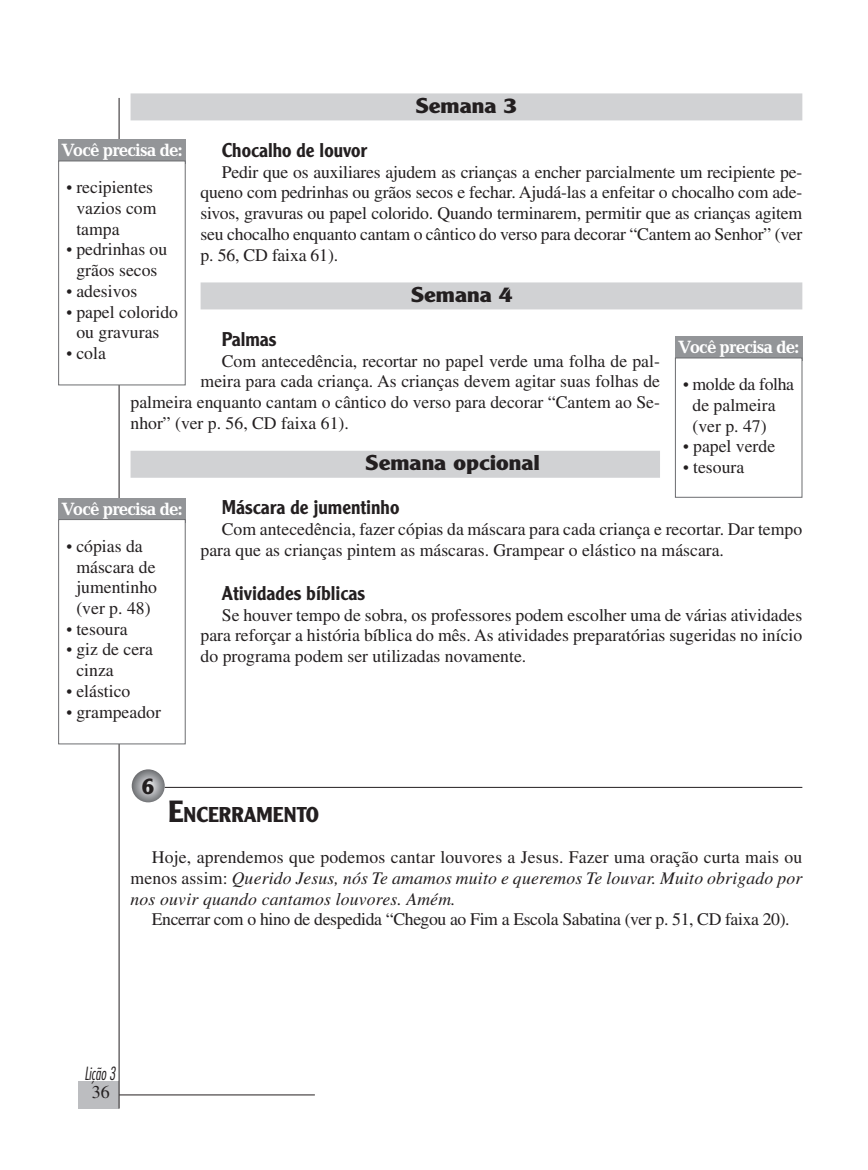
<style>
.page{position:relative;width:868px;height:1170px;background:#fff}
.page>*{position:absolute;margin:0;border:0;box-sizing:border-box;transform-origin:0 0}
.t1{font:700 22.5px "Clearface Gothic LT Std";color:#231f20}
.t2{font:700 21px "Clearface Gothic LT Std";color:#231f20;scale:1.2 1}
.t3{font:700 21px "Clearface Gothic LT Std";color:#231f20}
.t4{font:500 19.5px "Clearface Gothic LT Std";color:#231f20}
.t5{font:700 18px "Candida Std";letter-spacing:-.05em;color:#fff;scale:.95 1}
.t6{font:18px "Times LT Std";color:#231f20}
.t7{font:17.7px/20.7px "Times LT Std";color:#231f20}
.t8{font:italic 17.7px/20.7px "Times LT Std";letter-spacing:.01em;color:#231f20;text-align:justify}
.t9{font:17.7px "Times LT Std";letter-spacing:-.02em;color:#231f20}
.t10{font:italic 300 condensed 17.7px "Futura Std";color:#231f20;scale:.85 1}
.s1{font-size:16.5px}
.s2{font-size:30px}
.s3{font-style:normal}
</style>
<div class="page">
<div style="left:78px;top:1081px;width:41px;height:27px;background:#bcbdc0"></div>
<hr style="left:119px;top:1094px;width:196px;height:1px;background:#231f20">
<hr style="left:119px;top:98px;width:1px;height:1010px;background:#231f20">
<div style="left:131px;top:93px;width:671px;height:27px;background:#d1d2d4"></div>
<div style="left:201px;top:282px;width:601px;height:27px;background:#d1d2d4"></div>
<div style="left:131px;top:451px;width:529px;height:27px;background:#d1d2d4"></div>
<svg style="left:129px;top:767px;width:38px;height:38px"></svg>
<div style="left:127px;top:765px;width:42px;height:42px;border:4px solid #fff;border-radius:50%"></div>
<hr style="left:165px;top:787px;width:637px;height:1px;background:#231f20">
<div style="left:58px;top:139px;width:128px;height:25px;background:#939598"></div>
<div style="left:59px;top:161px;width:126px;height:224px;background:#fff"></div>
<div style="left:58px;top:161px;width:128px;height:224px;border:1px solid #6c6d70"></div>
<div style="left:675px;top:336px;width:127px;height:25px;background:#939598"></div>
<div style="left:675px;top:358px;width:127px;height:139px;background:#fff"></div>
<div style="left:675px;top:358px;width:127px;height:140px;border:1px solid #6c6d70"></div>
<div style="left:58px;top:498px;width:128px;height:24px;background:#939598"></div>
<div style="left:59px;top:520px;width:126px;height:224px;background:#fff"></div>
<div style="left:58px;top:519px;width:128px;height:225px;border:1px solid #6c6d70"></div>
<p class="t2" style="left:415px;top:93px;width:87px">Semana 3</p>
<p class="t4" style="left:222px;top:138px;width:147px">Chocalho de louvor</p>
<p class="t7" style="left:201px;top:161px;width:603px;text-align:justify;text-indent:21px">Pedir que os auxiliares ajudem as crianças a encher parcialmente um recipiente pe&shy;queno com pedrinhas ou grãos secos e fechar. Ajudá-las a enfeitar o chocalho com ade&shy;sivos, gravuras ou papel colorido. Quando terminarem, permitir que as crianças agitem seu chocalho enquanto cantam o cântico do verso para decorar “Cantem ao Senhor” (ver p. 56, CD faixa 61).</p>
<p class="t2" style="left:411px;top:282px;width:87px">Semana 4</p>
<p class="t4" style="left:222px;top:327px;width:56px">Palmas</p>
<p class="t7" style="left:222px;top:350px;width:440px">Com antecedência, recortar no papel verde uma folha de pal-</p>
<p class="t7" style="left:201px;top:371px;width:461px">meira para cada criança. As crianças devem agitar suas folhas de</p>
<p class="t7" style="left:131px;top:392px;width:531px">palmeira enquanto cantam o cântico do verso para decorar “Cantem ao Se-</p>
<p class="t7" style="left:131px;top:412px;width:220px">nhor” (ver p. 56, CD faixa 61).</p>
<p class="t2" style="left:365px;top:451px;width:147px">Semana opcional</p>
<p class="t4" style="left:222px;top:495px;width:179px">Máscara de jumentinho</p>
<p class="t7" style="left:201px;top:519px;width:603px;text-indent:21px">Com antecedência, fazer cópias da máscara para cada criança e recortar. Dar tempo para que as crianças pintem as máscaras. Grampear o elástico na máscara.</p>
<p class="t4" style="left:222px;top:581px;width:145px">Atividades bíblicas</p>
<p class="t7" style="left:201px;top:604px;width:603px;text-align:justify;text-indent:21px">Se houver tempo de sobra, os professores podem escolher uma de várias atividades para reforçar a história bíblica do mês. As atividades preparatórias sugeridas no início do programa podem ser utilizadas novamente.</p>
<p class="t5" style="left:61px;top:140px;width:129px">Você precisa de:</p>
<p class="t7" style="left:76px;top:177px;width:82px;text-indent:-10px"><span class="s1">•</span> recipientes vazios com tampa</p>
<p class="t7" style="left:67px;top:239px;width:102px;text-align:center"><span class="s1">•</span> pedrinhas ou grãos secos</p>
<p class="t7" style="left:67px;top:280px;width:72px"><span class="s1">•</span> adesivos</p>
<p class="t7" style="left:67px;top:301px;width:113px;text-align:center"><span class="s1">•</span> papel colorido ou gravuras</p>
<p class="t7" style="left:67px;top:343px;width:41px"><span class="s1">•</span> cola</p>
<p class="t5" style="left:678px;top:337px;width:129px">Você precisa de:</p>
<p class="t7" style="left:693px;top:374px;width:103px;text-indent:-9px"><span class="s1">•</span> molde da folha de palmeira (ver p. 47)</p>
<p class="t7" style="left:683px;top:436px;width:93px"><span class="s1">•</span> papel verde</p>
<p class="t7" style="left:683px;top:457px;width:63px"><span class="s1">•</span> tesoura</p>
<p class="t5" style="left:61px;top:498px;width:129px">Você precisa de:</p>
<p class="t7" style="left:76px;top:536px;width:82px;text-indent:-10px"><span class="s1">•</span> cópias da máscara de jumentinho (ver p. 48)</p>
<p class="t7" style="left:67px;top:618px;width:63px"><span class="s1">•</span> tesoura</p>
<p class="t7" style="left:76px;top:639px;width:78px;text-indent:-10px"><span class="s1">•</span> giz de cera cinza</p>
<p class="t7" style="left:67px;top:680px;width:65px"><span class="s1">•</span> elástico</p>
<p class="t7" style="left:67px;top:701px;width:96px"><span class="s1">•</span> grampeador</p>
<p class="t1" style="left:142px;top:773px;width:14px">6</p>
<p class="t3" style="left:168px;top:802px;width:153px"><span class="s2">E</span>NCERRAMENTO</p>
<p class="t8" style="left:131px;top:847px;width:673px;text-indent:21px"><span class="s3">Hoje, aprendemos que podemos cantar louvores a Jesus. Fazer uma oração curta mais ou menos assim:</span> Querido Jesus, nós Te amamos muito e queremos Te louvar. Muito obrigado por nos ouvir quando cantamos louvores. Amém.</p>
<p class="t9" style="left:152px;top:909px;width:639px">Encerrar com o hino de despedida “Chegou ao Fim a Escola Sabatina (ver p. 51, CD faixa 20).</p>
<p class="t10" style="left:85px;top:1063px;width:38px">Lição 3</p>
<p class="t6" style="left:92px;top:1082px;width:19px">36</p>
</div>
